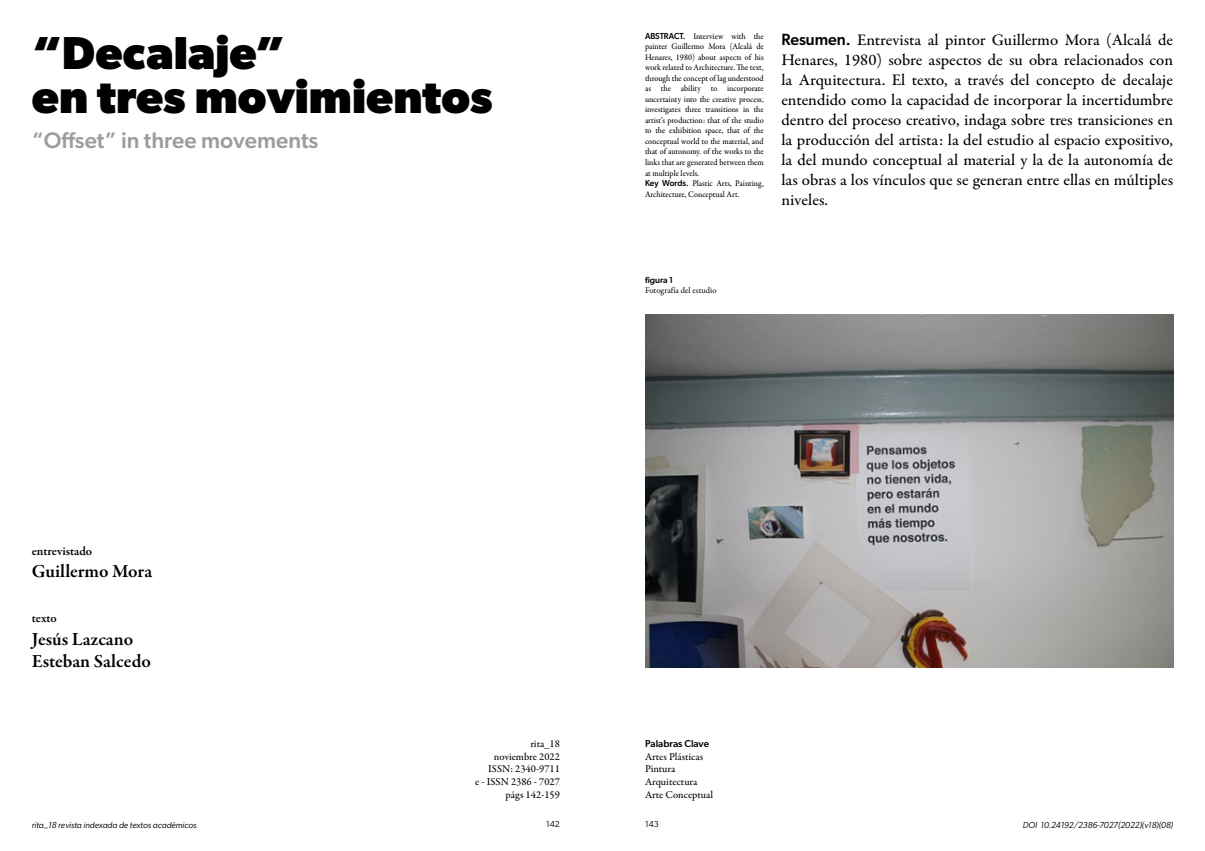
<style>
.page{position:relative;width:1205px;height:851px;background:#fff}
.page>*{position:absolute;margin:0;border:0;box-sizing:border-box;transform-origin:0 0}
.t1{font:700 46.25px/43.8px "Gibson";color:#000}
.t2{font:500 22.5px "Gibson";color:#9d9d9c}
.t3{font:600 18.75px/22.5px "Garamond Premr Pro";color:#000}
.t4{font:500 16.25px/20px "Garamond Premr Pro";color:#000;text-align:justify}
.t5{font:600 12.5px "Garamond Premr Pro";letter-spacing:-.005em;color:#000}
.t6{font:500 10.62px/12.8px "Garamond Premr Pro";color:#000;text-align:right}
.t7{font:500 10px "Gibson";color:#000}
.t8{font:500 8.75px/10.5px "Garamond Premr Pro";letter-spacing:-.005em;color:#000;scale:.94 1}
.t9{font:italic 8.75px "Gibson";color:#000}
.t10{font:8.75px "Garamond Premr Pro";color:#000}
.t11{font:500 8.75px "Gibson";color:#000}
.t12{font:8.75px "Gibson";color:#000}
.s1{font-family:"Gibson"}
</style>
<div class="page">
<img style="left:645px;top:315px;width:528px;height:352px">
<h1 class="t1" style="left:32px;top:30px;width:462px">“Decalaje”<br>en tres movimientos</h1>
<h2 class="t2" style="left:32px;top:126px;width:288px">“Offset” in three movements</h2>
<p class="t8" style="left:645px;top:31px;width:128px"><span class="s1">ABSTRACT.</span> Interview with the painter Guillermo Mora (Alcalá de Henares, 1980) about aspects of his work related to Architecture. The text, through the concept of lag understood as the ability to incorporate uncertainty into the creative process, investigates three transitions in the artist’s production: that of the studio to the exhibition space, that of the conceptual world to the material, and that of autonomy. of the works to the links that are generated between them at multiple levels.<br><span class="s1">Key Words.</span> Plastic Arts, Painting, Architecture, Conceptual Art.</p>
<p class="t4" style="left:781px;top:30px;width:393px"><span class="s1">Resumen.</span> Entrevista al pintor Guillermo Mora (Alcalá de Henares, 1980) sobre aspectos de su obra relacionados con la Arquitectura. El texto, a través del concepto de decalaje entendido como la capacidad de incorporar la incertidumbre dentro del proceso creativo, indaga sobre tres transiciones en la producción del artista: la del estudio al espacio expositivo, la del mundo conceptual al material y la de la autonomía de las obras a los vínculos que se generan entre ellas en múltiples niveles.</p>
<p class="t11" style="left:645px;top:274px;width:30px">figura 1</p>
<p class="t10" style="left:645px;top:285px;width:73px">Fotografía del estudio</p>
<h3 class="t5" style="left:32px;top:543px;width:62px">entrevistado</h3>
<h3 class="t3" style="left:32px;top:560px;width:122px">Guillermo Mora</h3>
<h3 class="t5" style="left:32px;top:610px;width:26px">texto</h3>
<h3 class="t3" style="left:32px;top:627px;width:121px">Jesús Lazcano<br>Esteban Salcedo</h3>
<p class="t6" style="left:475px;top:737px;width:86px">rita_18<br>noviembre 2022<br>ISSN: 2340-9711<br>e - ISSN 2386 - 7027 págs 142-159</p>
<p class="t7" style="left:645px;top:737px;width:66px">Palabras Clave</p>
<p class="t6" style="left:645px;top:750px;width:70px;text-align:left">Artes Plásticas<br>Pintura<br>Arquitectura<br>Arte Conceptual</p>
<p class="t9" style="left:32px;top:819px;width:166px">rita_18 revista indexada de textos académicos</p>
<p class="t12" style="left:546px;top:818px;width:15px">142</p>
<p class="t12" style="left:645px;top:818px;width:15px">143</p>
<p class="t9" style="left:1023px;top:819px;width:152px">DOI 10.24192/2386-7027(2022)(v18)(08)</p>
</div>
